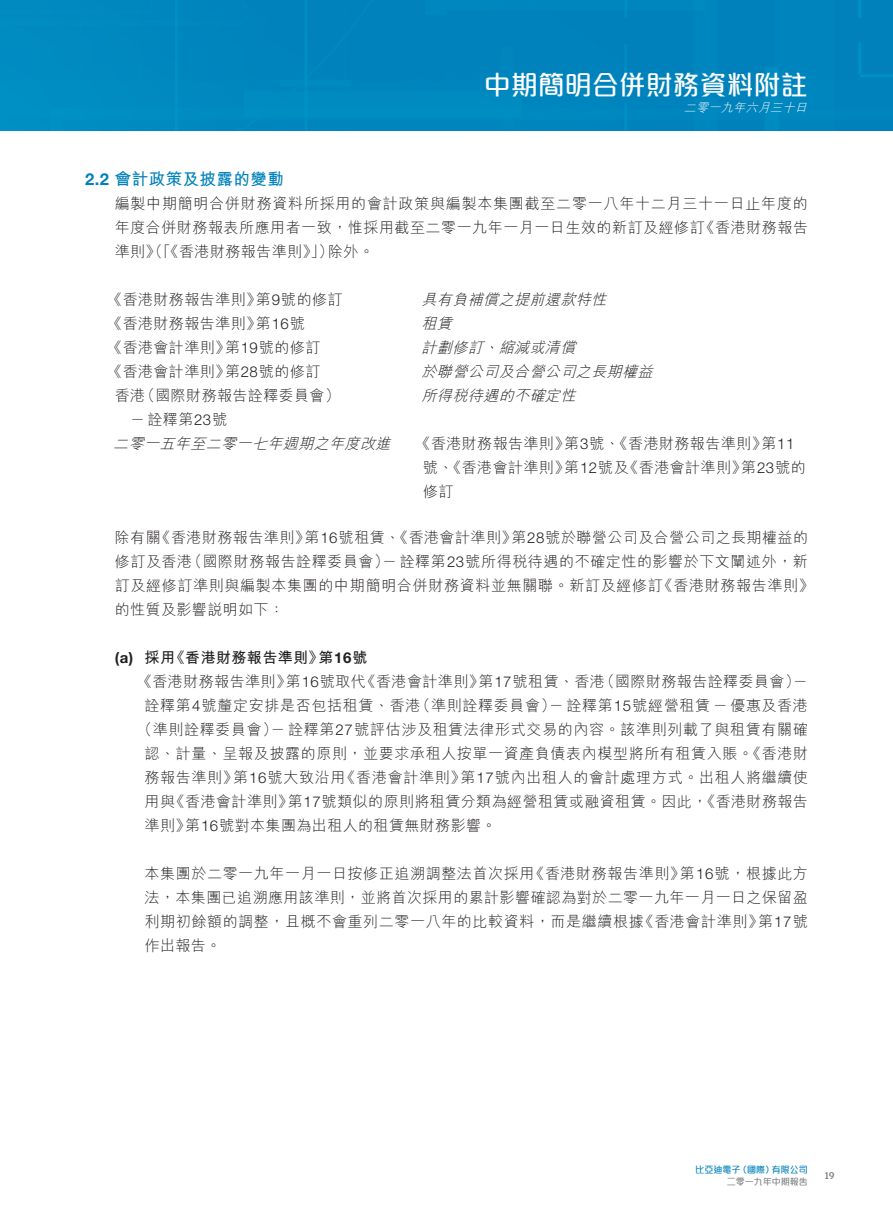
<style>
.page{position:relative;width:893px;height:1212px;background:#fff}
.page>*{position:absolute;margin:0;border:0;box-sizing:border-box;transform-origin:0 0}
.t1{font:500 27px "M Elle HK";color:#fff}
.t2{font:700 16.5px "M Hei HK";letter-spacing:.03em;color:#0081bb}
.t3{font:300 15px/24px "M Hei HK";letter-spacing:.035em;color:#231f20}
.t4{font:italic 300 15px "M Hei HK";color:#231f20}
.t5{font:700 15px "M Hei HK";letter-spacing:.03em;color:#231f20}
.t6{font:italic 300 12px "M Hei HK";color:#fff}
.t7{font:500 10.5px "Amplitude";color:#808285}
.t8{font:500 9px "M Elle HK";color:#0081bb}
.t9{font:500 9px "M Elle HK";color:#808285}
.s1{font-family:"Helvetica Neue LT Std"}
</style>
<div class="page">
<div style="left:0;top:0;width:893px;height:131px;background:#0085bd"></div>
<h1 class="t1" style="left:484px;top:66px;width:325px">中期簡明合併財務資料附註</h1>
<p class="t6" style="left:684px;top:99px;width:129px">二零一九年六月三十日</p>
<p class="t2" style="left:85px;top:167px;width:200px"><span class="s1">2.2</span> 會計政策及披露的變動</p>
<p class="t3" style="left:115px;top:191px;width:695px;text-align:justify">編製中期簡明合併財務資料所採用的會計政策與編製本集團截至二零一八年十二月三十一日止年度的年度合併財務報表所應用者一致，惟採用截至二零一九年一月一日生效的新訂及經修訂《香港財務報告準則》（「《香港財務報告準則》」）除外。</p>
<p class="t3" style="left:107px;top:287px;width:237px">《香港財務報告準則》第<span class="s1">9</span>號的修訂</p>
<p class="t4" style="left:422px;top:289px;width:191px">具有負補償之提前還款特性</p>
<p class="t3" style="left:107px;top:311px;width:199px">《香港財務報告準則》第<span class="s1">16</span>號</p>
<p class="t4" style="left:422px;top:313px;width:37px">租賃</p>
<p class="t3" style="left:107px;top:335px;width:215px">《香港會計準則》第<span class="s1">19</span>號的修訂</p>
<p class="t4" style="left:422px;top:337px;width:161px">計劃修訂、縮減或清償</p>
<p class="t3" style="left:107px;top:359px;width:215px">《香港會計準則》第<span class="s1">28</span>號的修訂</p>
<p class="t4" style="left:422px;top:361px;width:238px">於聯營公司及合營公司之長期權益</p>
<p class="t3" style="left:130px;top:383px;width:211px;text-indent:-15px">香港（國際財務報告詮釋委員會）－詮釋第<span class="s1">23</span>號</p>
<p class="t4" style="left:422px;top:385px;width:161px">所得稅待遇的不確定性</p>
<p class="t4" style="left:113px;top:433px;width:284px">二零一五年至二零一七年週期之年度改進</p>
<p class="t3" style="left:423px;top:431px;width:384px;text-indent:-8px">《香港財務報告準則》第<span class="s1">3</span>號、《香港財務報告準則》第<span class="s1">11</span>號、《香港會計準則》第<span class="s1">12</span>號及《香港會計準則》第<span class="s1">23</span>號的修訂</p>
<p class="t3" style="left:115px;top:525px;width:701px">除有關《香港財務報告準則》第<span class="s1">16</span>號租賃、《香港會計準則》第<span class="s1">28</span>號於聯營公司及合營公司之長期權益的修訂及香港（國際財務報告詮釋委員會）－詮釋第<span class="s1">23</span>號所得稅待遇的不確定性的影響於下文闡述外，新訂及經修訂準則與編製本集團的中期簡明合併財務資料並無關聯。新訂及經修訂《香港財務報告準則》的性質及影響說明如下：</p>
<p class="t5" style="left:115px;top:646px;width:254px"><span class="s1">(a)</span> 採用《香港財務報告準則》第<span class="s1">16</span>號</p>
<p class="t3" style="left:137px;top:669px;width:672px">《香港財務報告準則》第<span class="s1">16</span>號取代《香港會計準則》第<span class="s1">17</span>號租賃、香港（國際財務報告詮釋委員會）－</p>
<p class="t3" style="left:145px;top:693px;width:665px">詮釋第<span class="s1">4</span>號釐定安排是否包括租賃、香港（準則詮釋委員會）－詮釋第<span class="s1">15</span>號經營租賃－優惠及香港</p>
<p class="t3" style="left:137px;top:717px;width:672px">（準則詮釋委員會）－詮釋第<span class="s1">27</span>號評估涉及租賃法律形式交易的內容。該準則列載了與租賃有關確</p>
<p class="t3" style="left:145px;top:741px;width:665px">認、計量、呈報及披露的原則，並要求承租人按單一資產負債表內模型將所有租賃入賬。《香港財</p>
<p class="t3" style="left:145px;top:765px;width:665px">務報告準則》第<span class="s1">16</span>號大致沿用《香港會計準則》第<span class="s1">17</span>號內出租人的會計處理方式。出租人將繼續使</p>
<p class="t3" style="left:145px;top:789px;width:665px">用與《香港會計準則》第<span class="s1">17</span>號類似的原則將租賃分類為經營租賃或融資租賃。因此，《香港財務報告</p>
<p class="t3" style="left:145px;top:813px;width:353px">準則》第<span class="s1">16</span>號對本集團為出租人的租賃無財務影響。</p>
<p class="t3" style="left:145px;top:861px;width:665px;text-align:justify">本集團於二零一九年一月一日按修正追溯調整法首次採用《香港財務報告準則》第<span class="s1">16</span>號，根據此方法，本集團已追溯應用該準則，並將首次採用的累計影響確認為對於二零一九年一月一日之保留盈利期初餘額的調整，且概不會重列二零一八年的比較資料，而是繼續根據《香港會計準則》第<span class="s1">17</span>號作出報告。</p>
<p class="t8" style="left:695px;top:1163px;width:114px">比亞迪電子（國際）有限公司</p>
<p class="t9" style="left:727px;top:1175px;width:82px">二零一九年中期報告</p>
<p class="t7" style="left:825px;top:1169px;width:12px">19</p>
</div>
